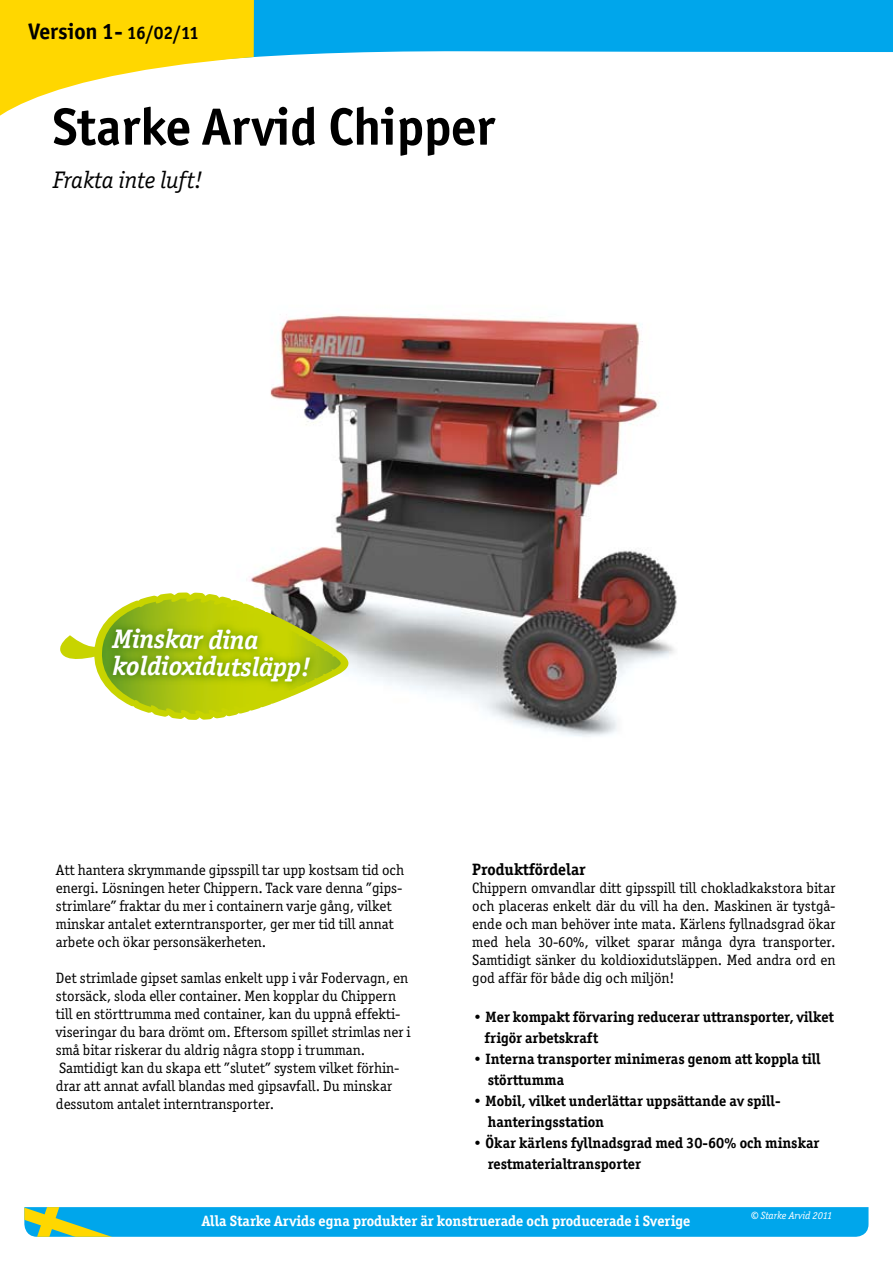
<style>
.page{position:relative;width:893px;height:1263px;background:#fff}
.page>*{position:absolute;margin:0;border:0;box-sizing:border-box;transform-origin:0 0}
.t1{font:700 52.5px "Officina Sans ITC";color:#000}
.t2{font:italic 700 27px/26.8px "Officina Ser ITC";color:#fff}
.t3{font:italic 24px "Officina Ser ITC";color:#000}
.t4{font:700 22.5px "Officina Sans ITC";color:#000}
.t5{font:700 16.5px "Officina Ser ITC";color:#000}
.t6{font:15px/18px "Officina Ser ITC";color:#000}
.t7{font:700 15px/21px "Officina Ser ITC";color:#000}
.t8{font:700 15px "Officina Ser ITC";color:#fff}
.t9{font:italic 10.5px "Officina Ser ITC";color:#fff}
.s1{font-size:18px}
.s2{font-family:"Officina Sans ITC Medium OS";font-style:normal}
</style>
<div class="page">
<img style="left:249px;top:314px;width:428px;height:423px">
<svg style="left:24px;top:1207px;width:844px;height:30px;background:#0ea9e1"></svg>
<svg style="left:254px;top:0;width:639px;height:57px;background:#15adec"></svg>
<svg style="left:0;top:0;width:254px;height:116px"></svg>
<svg style="left:60px;top:592px;width:288px;height:128px"></svg>
<img style="left:99px;top:613px;width:238px;height:94px">
<h3 class="t4" style="left:28px;top:17px;width:172px">Version 1- <span class="s1">16/02/11</span></h3>
<h1 class="t1" style="left:53px;top:94px;width:444px">Starke Arvid Chipper</h1>
<h3 class="t3" style="left:53px;top:167px;width:151px">Frakta inte luft!</h3>
<h2 class="t2" style="left:112px;top:626px;width:200px">Minskar dina koldioxidutsläpp!</h2>
<p class="t6" style="left:56px;top:861px;width:350px">Att hantera skrymmande gipsspill tar upp kostsam tid och energi. Lösningen heter Chippern. Tack vare denna ”gips&shy;strimlare” fraktar du mer i containern varje gång, vilket minskar antalet externtransporter, ger mer tid till annat arbete och ökar personsäkerheten.</p>
<p class="t6" style="left:56px;top:969px;width:356px">Det strimlade gipset samlas enkelt upp i vår Fodervagn, en storsäck, sloda eller container. Men kopplar du Chippern till en störttrumma med container, kan du uppnå effekti&shy;viseringar du bara drömt om. Eftersom spillet strimlas ner i små bitar riskerar du aldrig några stopp i trumman.<br>Samtidigt kan du skapa ett ”slutet” system vilket förhin&shy;drar att annat avfall blandas med gipsavfall. Du minskar dessutom antalet interntransporter.</p>
<p class="t5" style="left:472px;top:859px;width:115px">Produktfördelar</p>
<p class="t6" style="left:472px;top:878px;width:365px;text-align:justify">Chippern omvandlar ditt gipsspill till chokladkakstora bitar och placeras enkelt där du vill ha den. Maskinen är tystgå&shy;ende och man behöver inte mata. Kärlens fyllnadsgrad ökar med hela 30-60%, vilket sparar många dyra transporter.<br>Samtidigt sänker du koldioxidutsläppen. Med andra ord en god affär för både dig och miljön!</p>
<p class="t7" style="left:485px;top:1006px;width:351px;text-indent:-12px">• Mer kompakt förvaring reducerar uttransporter, vilket frigör arbetskraft</p>
<p class="t7" style="left:488px;top:1048px;width:335px;text-indent:-15px">• Interna transporter minimeras genom att koppla till störttumma</p>
<p class="t7" style="left:488px;top:1090px;width:294px;text-indent:-15px">• Mobil, vilket underlättar uppsättande av spill&shy;hanteringsstation</p>
<p class="t7" style="left:488px;top:1132px;width:333px;text-indent:-15px">• Ökar kärlens fyllnadsgrad med 30-60% och minskar restmaterialtransporter</p>
<p class="t8" style="left:202px;top:1212px;width:490px">Alla Starke Arvids egna produkter är konstruerade och producerade i Sverige</p>
<p class="t9" style="left:751px;top:1209px;width:83px"><span class="s2">©</span> Starke Arvid 2011</p>
</div>
